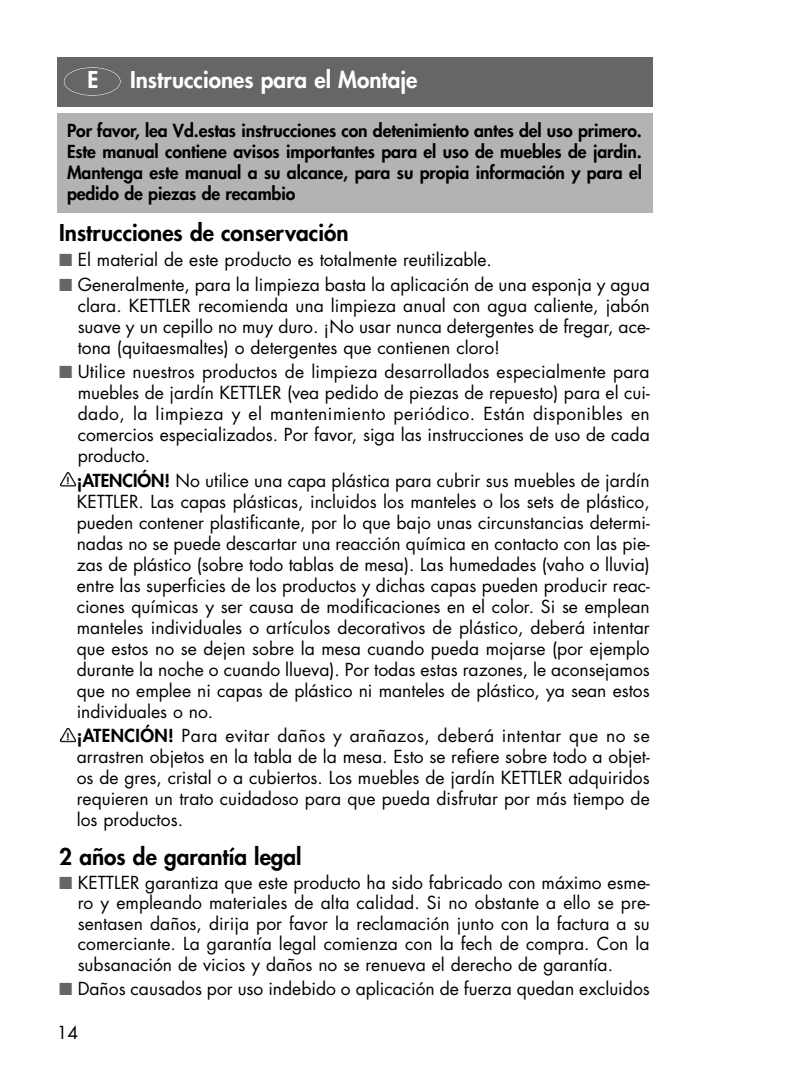
<style>
.page{position:relative;width:787px;height:1092px;background:#fff}
.page>*{position:absolute;margin:0;border:0;box-sizing:border-box;transform-origin:0 0}
.t1{font:800 22.5px "Futura CE";color:#000}
.t2{font:800 22.5px "Futura CE";color:#fff}
.t3{font:17.5px/21px "Futura CE";color:#000;text-align:justify}
.t4{font:800 17.5px/21px "Futura CE";letter-spacing:-.005em;color:#000;text-align:justify}
.t5{font:800 9.5px "Futura";color:#000}
.s1{color:#666}
.s2{font-weight:800}
</style>
<div class="page">
<div style="left:57px;top:113px;width:595px;height:100px;background:#b3b3b3"></div>
<svg style="left:60px;top:728px;width:16px;height:13px"></svg>
<svg style="left:60px;top:472px;width:16px;height:14px"></svg>
<div style="left:57px;top:57px;width:595px;height:49px;background:#666"></div>
<div style="left:64px;top:67px;width:57px;height:29px;border:1px solid #fff;border-radius:50%"></div>
<p class="t2" style="left:87px;top:69px;width:12px">E</p>
<p class="t2" style="left:130px;top:69px;width:289px">Instrucciones para el Montaje</p>
<p class="t4" style="left:67px;top:121px;width:576px">Por favor, lea Vd.estas instrucciones con detenimiento antes del uso primero.<br>Este manual contiene avisos importantes para el uso de muebles de jardin.<br>Mantenga este manual a su alcance, para su propia información y para el pedido de piezas de recambio</p>
<p class="t1" style="left:59px;top:222px;width:291px">Instrucciones de conservación</p>
<p class="t3" style="left:59px;top:250px;width:434px"><span class="s1">■</span> El material de este producto es totalmente reutilizable.</p>
<p class="t3" style="left:78px;top:275px;width:573px;text-indent:-18px"><span class="s1">■</span> Generalmente, para la limpieza basta la aplicación de una esponja y agua clara. KETTLER recomienda una limpieza anual con agua caliente, jabón suave y un cepillo no muy duro. ¡No usar nunca detergentes de fregar, ace&shy;tona (quitaesmaltes) o detergentes que contienen cloro!</p>
<p class="t3" style="left:78px;top:362px;width:573px;text-indent:-18px"><span class="s1">■</span> Utilice nuestros productos de limpieza desarrollados especialmente para muebles de jardín KETTLER (vea pedido de piezas de repuesto) para el cui&shy;dado, la limpieza y el mantenimiento periódico. Están disponibles en comercios especializados. Por favor, siga las instrucciones de uso de cada producto.</p>
<p class="t3" style="left:77px;top:471px;width:574px"><span class="s2">¡ATENCIÓN!</span> No utilice una capa plástica para cubrir sus muebles de jardín KETTLER. Las capas plásticas, incluidos los manteles o los sets de plástico, pueden contener plastificante, por lo que bajo unas circunstancias determi&shy;nadas no se puede descartar una reacción química en contacto con las pie&shy;zas de plástico (sobre todo tablas de mesa). Las humedades (vaho o lluvia) entre las superficies de los productos y dichas capas pueden producir reac&shy;ciones químicas y ser causa de modificaciones en el color. Si se emplean manteles individuales o artículos decorativos de plástico, deberá intentar que estos no se dejen sobre la mesa cuando pueda mojarse (por ejemplo durante la noche o cuando llueva). Por todas estas razones, le aconsejamos que no emplee ni capas de plástico ni manteles de plástico, ya sean estos individuales o no.</p>
<p class="t3" style="left:77px;top:727px;width:574px"><span class="s2">¡ATENCIÓN!</span> Para evitar daños y arañazos, deberá intentar que no se arrastren objetos en la tabla de la mesa. Esto se refiere sobre todo a objet&shy;os de gres, cristal o a cubiertos. Los muebles de jardín KETTLER adquiridos requieren un trato cuidadoso para que pueda disfrutar por más tiempo de los productos.</p>
<p class="t1" style="left:59px;top:845px;width:244px">2 años de garantía legal</p>
<p class="t3" style="left:78px;top:873px;width:573px;text-indent:-18px"><span class="s1">■</span> KETTLER garantiza que este producto ha sido fabricado con máximo esme&shy;ro y empleando materiales de alta calidad. Si no obstante a ello se pre&shy;sentasen daños, dirija por favor la reclamación junto con la factura a su comerciante. La garantía legal comienza con la fech de compra. Con la subsanación de vicios y daños no se renueva el derecho de garantía.</p>
<p class="t3" style="left:59px;top:979px;width:592px"><span class="s1">■</span> Daños causados por uso indebido o aplicación de fuerza quedan excluidos</p>
<p class="t5" style="left:66px;top:476px;width:5px">!</p>
<p class="t5" style="left:66px;top:731px;width:5px">!</p>
<p class="t3" style="left:57px;top:1023px;width:23px">14</p>
</div>
